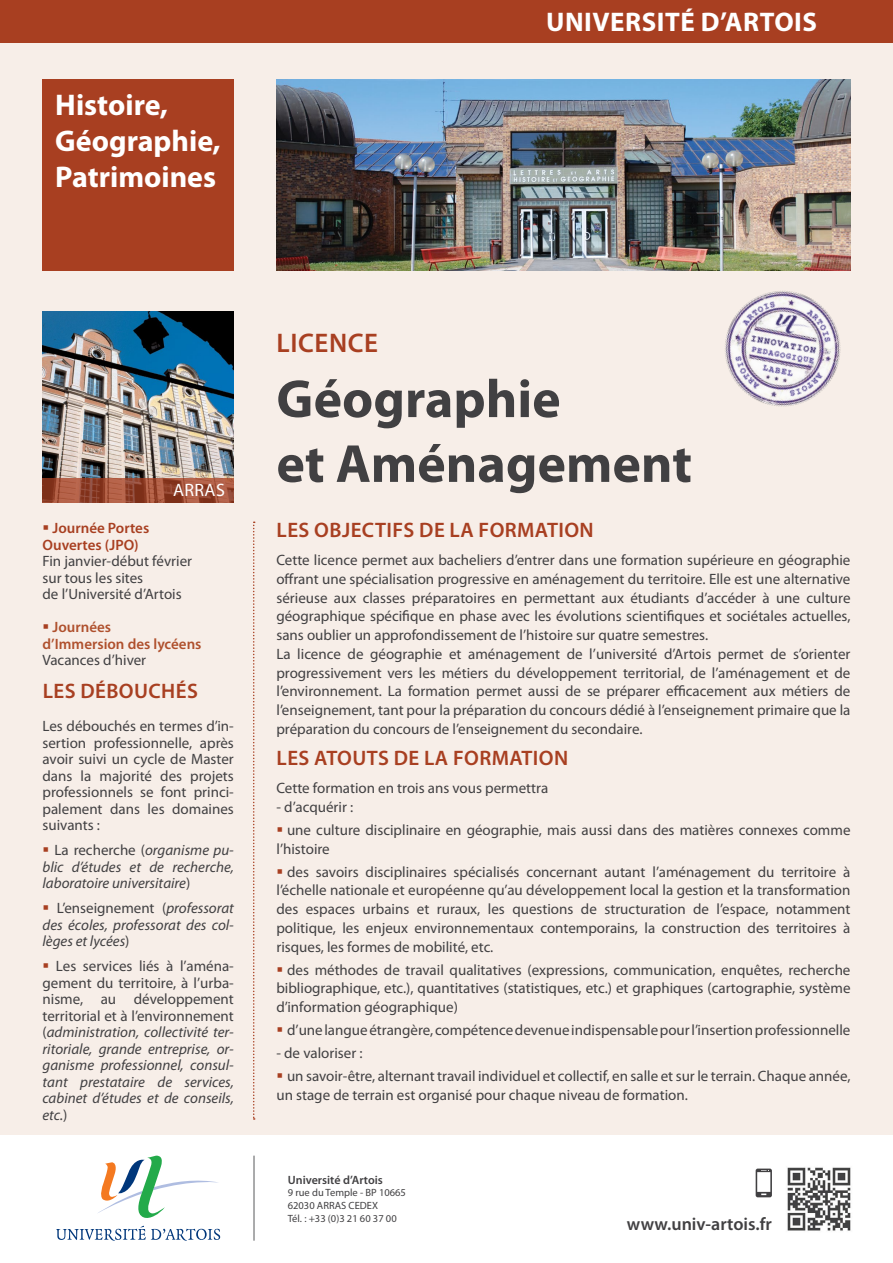
<style>
.page{position:relative;width:893px;height:1263px;background:#f7eee8}
.page>*{position:absolute;margin:0;border:0;box-sizing:border-box;transform-origin:0 0}
.t1{font:700 54px/64.8px "Myriad Pro";color:#414042}
.t2{font:700 30px/36px "Myriad Pro";color:#fff}
.t3{font:700 27px "Myriad Pro";letter-spacing:.02em;color:#fff}
.t4{font:600 27px "Myriad Pro";letter-spacing:.02em;color:#a83f21}
.t5{font:600 21px "Myriad Pro";letter-spacing:.02em;color:#a83f21}
.t6{font:600 18px "Myriad Pro";color:#414042}
.t7{font:18px "Myriad Pro";letter-spacing:.02em;color:#fff}
.t8{font:15px/18.8px "Myriad Pro";color:#414042}
.t9{font:italic 15px/16.5px "Myriad Pro";color:#414042;text-align:justify}
.t10{font:600 15px/16.5px "Myriad Pro";color:#af502d}
.t11{font:600 15px/16.5px "Myriad Pro";color:#a83f21}
.t12{font:600 12px "Myriad Pro";color:#414042}
.t13{font:10.5px/12.6px "Myriad Pro";color:#414042}
.s1{color:#a83f21}
.s2{font-style:normal}
</style>
<div class="page">
<div style="left:0;top:1135px;width:893px;height:128px;background:#fff"></div>
<svg style="left:56px;top:1226px;width:164px;height:15px"></svg>
<svg style="left:98px;top:1155px;width:120px;height:63px"></svg>
<hr style="left:254px;top:1155px;width:1px;height:86px;background:#58595b">
<img style="left:787px;top:1167px;width:64px;height:64px">
<svg style="left:756px;top:1168px;width:16px;height:29px"></svg>
<img style="left:43px;top:311px;width:191px;height:167px">
<div style="left:0;top:0;width:893px;height:43px;background:#a83f21"></div>
<svg style="left:253px;top:521px;width:2px;height:599px"></svg>
<svg style="left:43px;top:478px;width:191px;height:25px;background:#9d4d35"></svg>
<img style="left:276px;top:80px;width:574px;height:191px">
<div style="left:43px;top:80px;width:191px;height:191px;background:#a83f21"></div>
<img style="left:698px;top:265px;width:153px;height:142px">
<h2 class="t2" style="left:55px;top:86px;width:167px">Histoire,<br>Géographie,<br>Patrimoines</h2>
<h3 class="t3" style="left:546px;top:5px;width:272px">UNIVERSITÉ D’ARTOIS</h3>
<p class="t7" style="left:173px;top:479px;width:53px">ARRAS</p>
<p class="t11" style="left:43px;top:519px;width:108px">▪ Journée Portes<br>Ouvertes (JPO)</p>
<p class="t8" style="left:43px;top:553px;width:151px;line-height:16.5px">Fin janvier-début février sur tous les sites<br>de l’Université d’Artois</p>
<p class="t10" style="left:43px;top:618px;width:161px"><span class="s1">▪</span> Journées<br>d’Immersion des lycéens</p>
<p class="t8" style="left:43px;top:650px;width:105px">Vacances d’hiver</p>
<h3 class="t5" style="left:43px;top:678px;width:157px">LES DÉBOUCHÉS</h3>
<p class="t8" style="left:43px;top:718px;width:193px;line-height:16.5px;text-align:justify">Les débouchés en termes d’in&shy;sertion professionnelle, après avoir suivi un cycle de Master dans la majorité des projets professionnels se font princi&shy;palement dans les domaines suivants :</p>
<p class="t9" style="left:43px;top:842px;width:193px"><span class="s1">▪</span> <span class="s2">La recherche (</span>organisme pu&shy;blic d’études et de recherche, laboratoire universitaire<span class="s2">)</span></p>
<p class="t9" style="left:43px;top:900px;width:193px"><span class="s1">▪</span> <span class="s2">L’enseignement (</span>professorat des écoles, professorat des col&shy;lèges et lycées<span class="s2">)</span></p>
<p class="t9" style="left:43px;top:958px;width:193px"><span class="s1">▪</span> <span class="s2">Les services liés à l’aména&shy;gement du territoire, à l’urba&shy;nisme, au développement territorial et à l’environnement (</span>administration, collectivité ter&shy;ritoriale, grande entreprise, or&shy;ganisme professionnel, consul&shy;tant prestataire de services, cabinet d’études et de conseils, etc.<span class="s2">)</span></p>
<h3 class="t4" style="left:277px;top:326px;width:103px">LICENCE</h3>
<h1 class="t1" style="left:276px;top:365px;width:417px">Géographie<br>et Aménagement</h1>
<h3 class="t5" style="left:277px;top:517px;width:319px">LES OBJECTIFS DE LA FORMATION</h3>
<p class="t8" style="left:276px;top:550px;width:576px">Cette licence permet aux bacheliers d’entrer dans une formation supérieure en géographie offrant une spécialisation progressive en aménagement du territoire. Elle est une alternative sérieuse aux classes préparatoires en permettant aux étudiants d’accéder à une culture géographique spécifique en phase avec les évolutions scientifiques et sociétales actuelles, sans oublier un approfondissement de l’histoire sur quatre semestres.<br>La licence de géographie et aménagement de l’université d’Artois permet de s’orienter progressivement vers les métiers du développement territorial, de l’aménagement et de l’environnement. La formation permet aussi de se préparer efficacement aux métiers de l’enseignement, tant pour la préparation du concours dédié à l’enseignement primaire que la préparation du concours de l’enseignement du secondaire.</p>
<h3 class="t5" style="left:277px;top:745px;width:293px">LES ATOUTS DE LA FORMATION</h3>
<p class="t8" style="left:276px;top:778px;width:273px">Cette formation en trois ans vous permettra</p>
<p class="t8" style="left:276px;top:797px;width:78px">- d’acquérir :</p>
<p class="t8" style="left:276px;top:820px;width:576px"><span class="s1">▪</span> une culture disciplinaire en géographie, mais aussi dans des matières connexes comme l’histoire</p>
<p class="t8" style="left:276px;top:862px;width:576px;text-align:justify"><span class="s1">▪</span> des savoirs disciplinaires spécialisés concernant autant l’aménagement du territoire à l’échelle nationale et européenne qu’au développement local la gestion et la transformation des espaces urbains et ruraux, les questions de structuration de l’espace, notamment politique, les enjeux environnementaux contemporains, la construction des territoires à risques, les formes de mobilité, etc.</p>
<p class="t8" style="left:276px;top:960px;width:576px;text-align:justify"><span class="s1">▪</span> des méthodes de travail qualitatives (expressions, communication, enquêtes, recherche bibliographique, etc.), quantitatives (statistiques, etc.) et graphiques (cartographie, système d’information géographique)</p>
<p class="t8" style="left:276px;top:1020px;width:576px"><span class="s1">▪</span> d’une langue étrangère, compétence devenue indispensable pour l’insertion professionnelle</p>
<p class="t8" style="left:276px;top:1043px;width:88px">- de valoriser :</p>
<p class="t8" style="left:276px;top:1066px;width:576px"><span class="s1">▪</span> un savoir-être, alternant travail individuel et collectif, en salle et sur le terrain. Chaque année, un stage de terrain est organisé pour chaque niveau de formation.</p>
<p class="t12" style="left:288px;top:1172px;width:97px">Université d’Artois</p>
<p class="t13" style="left:288px;top:1186px;width:120px">9 rue du Temple - BP 10665<br>62030 ARRAS CEDEX<br>Tél. : +33 (0)3 21 60 37 00</p>
<p class="t6" style="left:627px;top:1212px;width:146px">www.univ-artois.fr</p>
</div>
